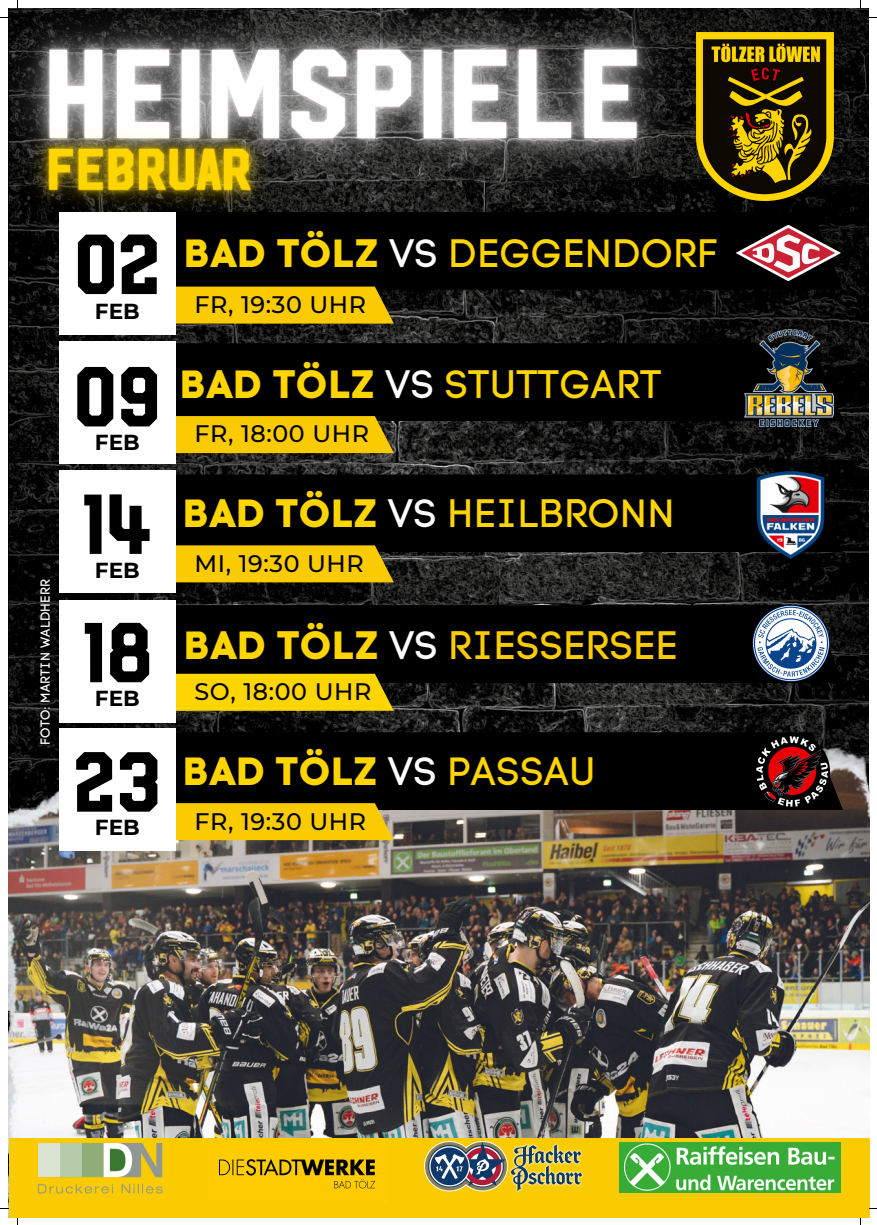
<style>
.page{position:relative;width:877px;height:1225px;background:#fff}
.page>*{position:absolute;margin:0;border:0;box-sizing:border-box;transform-origin:0 0}
.t1{font:84.9px "Hudson NY Toelz";color:#000}
.t2{font:39.3px "Code Pro Normal LC";letter-spacing:.01em;color:#ffd500}
.t3{font:39.3px "Code Pro Normal LC";letter-spacing:.01em;color:#f9cb00}
.t4{font:39.3px "Code Pro Bold LC";letter-spacing:.01em;color:#ffd500}
.t5{font:500 23.8px "Montserrat";letter-spacing:.025em;color:#000}
.t6{font:700 21.7px "Montserrat";color:#000}
.t7{font:13px "Code Pro Normal LC";letter-spacing:.025em;color:#fff}
.s1{font-family:"Code Pro Bold LC"}
.s2{color:#fff}
.s3{font-family:"Code Pro Bold LC";color:#ffd500}
.s4{font-family:"Code Pro Normal LC";color:#fff}
.s5{font-family:"Code Pro Normal LC"}
</style>
<div class="page">
<img style="left:9px;top:8px;width:858px;height:723px">
<img style="left:8px;top:731px;width:860px;height:486px">
<div style="left:175px;top:212px;width:667px;height:78px;background:#000"></div>
<svg style="left:175px;top:286px;width:219px;height:37px;background:#eabf01"></svg>
<div style="left:59px;top:212px;width:116px;height:122px;background:#fff"></div>
<div style="left:175px;top:343px;width:667px;height:78px;background:#000"></div>
<svg style="left:175px;top:416px;width:219px;height:37px;background:#efc302"></svg>
<div style="left:59px;top:341px;width:116px;height:123px;background:#fff"></div>
<div style="left:175px;top:474px;width:667px;height:78px;background:#000"></div>
<svg style="left:175px;top:545px;width:219px;height:37px;background:#ecc102"></svg>
<div style="left:59px;top:470px;width:116px;height:123px;background:#fff"></div>
<div style="left:175px;top:605px;width:667px;height:78px;background:#000"></div>
<svg style="left:175px;top:673px;width:219px;height:37px;background:#eec701"></svg>
<div style="left:59px;top:600px;width:116px;height:122px;background:#fff"></div>
<img style="left:743px;top:33px;width:90px;height:168px">
<img style="left:752px;top:605px;width:76px;height:76px">
<div style="left:9px;top:1137px;width:859px;height:80px;background:#f9cb00"></div>
<img style="left:424px;top:1141px;width:160px;height:52px">
<img style="left:219px;top:1159px;width:156px;height:30px">
<img style="left:38px;top:1143px;width:125px;height:51px">
<img style="left:619px;top:1142px;width:221px;height:50px">
<div style="left:175px;top:732px;width:667px;height:78px;background:#000"></div>
<img style="left:753px;top:733px;width:76px;height:76px">
<svg style="left:175px;top:803px;width:219px;height:37px;background:#f2c605"></svg>
<div style="left:59px;top:728px;width:116px;height:122px;background:#fff"></div>
<img style="left:744px;top:329px;width:89px;height:97px">
<img style="left:746px;top:471px;width:87px;height:87px">
<img style="left:736px;top:226px;width:103px;height:54px">
<img style="left:8px;top:8px;width:735px;height:256px">
<img style="left:8px;top:95px;width:290px;height:153px">
<p class="t7" style="left:38px;top:745px;width:167px;rotate:-90deg">FOTO: MARTIN WALDHERR</p>
<p class="t1" style="left:74px;top:223px;width:88px">02</p>
<p class="t6" style="left:95px;top:298px;width:46px">FEB</p>
<p class="t2" style="left:184px;top:229px;width:534px"><span class="s1">BAD TÖLZ</span> <span class="s2">VS</span> DEGGENDORF</p>
<p class="t5" style="left:194px;top:289px;width:173px">FR, 19:30 UHR</p>
<p class="t1" style="left:73px;top:355px;width:89px">09</p>
<p class="t2" style="left:180px;top:360px;width:482px"><span class="s1">BAD TÖLZ</span> <span class="s2">VS</span> STUTTGART</p>
<p class="t6" style="left:95px;top:429px;width:46px">FEB</p>
<p class="t5" style="left:194px;top:419px;width:176px">FR, 18:00 UHR</p>
<p class="t1" style="left:80px;top:483px;width:75px">14</p>
<p class="t6" style="left:95px;top:556px;width:46px">FEB</p>
<p class="t2" style="left:183px;top:489px;width:492px"><span class="s1">BAD TÖLZ</span> <span class="s2">VS</span> HEILBRONN</p>
<p class="t5" style="left:194px;top:549px;width:171px">MI, 19:30 UHR</p>
<p class="t1" style="left:81px;top:611px;width:74px">18</p>
<p class="t3" style="left:184px;top:622px;width:494px"><span class="s3">BAD TÖLZ</span> <span class="s2">VS</span> RIESSERSEE</p>
<p class="t6" style="left:95px;top:684px;width:46px">FEB</p>
<p class="t5" style="left:194px;top:676px;width:178px">SO, 18:00 UHR</p>
<p class="t1" style="left:73px;top:740px;width:90px">23</p>
<p class="t6" style="left:95px;top:814px;width:46px">FEB</p>
<p class="t4" style="left:183px;top:747px;width:413px">BAD TÖLZ <span class="s4">VS</span> <span class="s5">PASSAU</span></p>
<p class="t5" style="left:194px;top:806px;width:173px">FR, 19:30 UHR</p>
</div>
